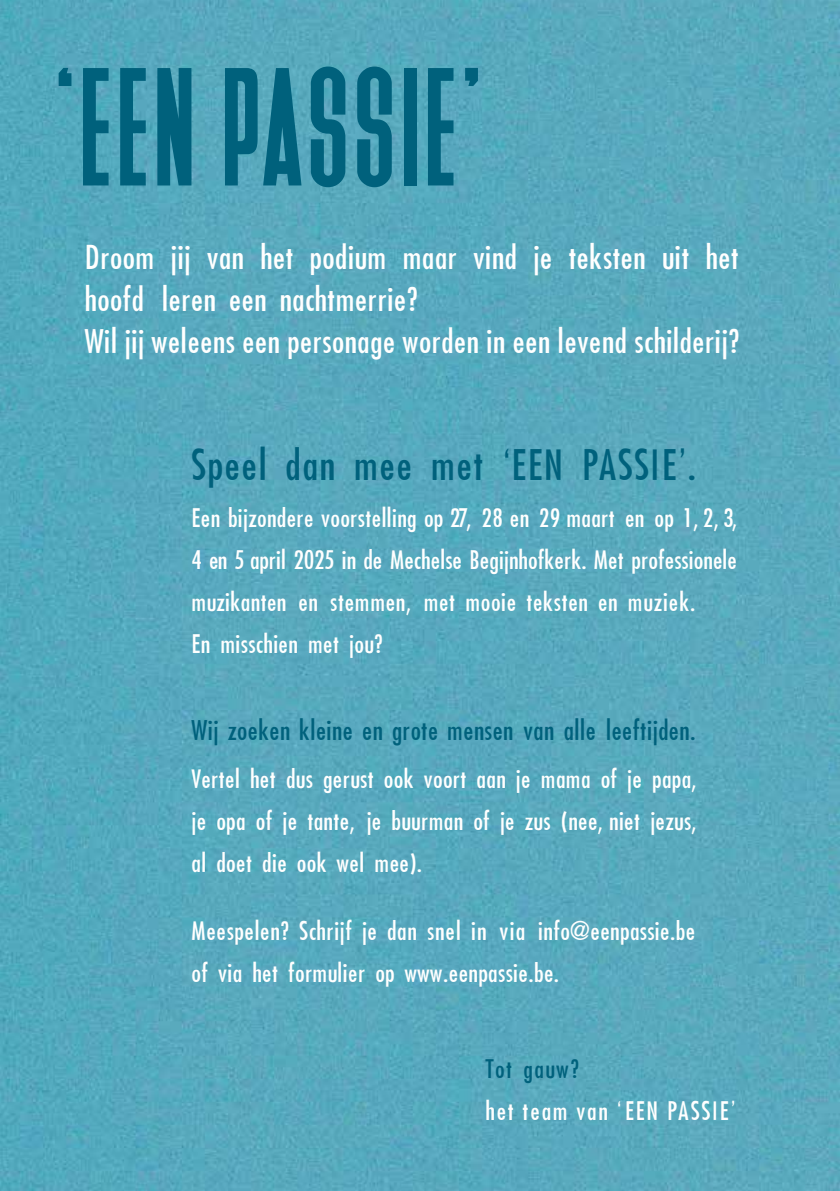
<style>
.page{position:relative;width:840px;height:1191px;background:#fff}
.page>*{position:absolute;margin:0;border:0;box-sizing:border-box;transform-origin:0 0}
.t1{font:156px "Heathergreen";letter-spacing:.05em;color:#00617c}
.t2{font:100 condensed 46px "Futura";letter-spacing:.04em;color:#00617c}
.t3{font:100 condensed 36px/42px "Futura";letter-spacing:.02em;color:#fff}
.t4{font:100 condensed 30px "Futura";letter-spacing:.02em;color:#00617c}
.t5{font:100 condensed 28px/42px "Futura";letter-spacing:.02em;color:#fff}
.t6{font:100 condensed 28px/42px "Futura";letter-spacing:.07em;color:#fff}
.s1{font-family:"Gill Sans";font-weight:300;font-stretch:normal}
.s2{color:#00617c}
</style>
<div class="page">
<img style="left:0;top:0;width:839px;height:1191px">
<h1 class="t1" style="left:57px;top:1px;width:424px">‘EEN PASSIE’</h1>
<p class="t3" style="left:85px;top:238px;width:655px">Droom jij van het podium maar vind je teksten uit het hoofd leren een nachtmerrie?<br>Wil jij weleens een personage worden in een levend schilderij?</p>
<h2 class="t2" style="left:192px;top:446px;width:506px">Speel dan mee met <span class="s1">‘</span>EEN PASSIE<span class="s1">’</span>.</h2>
<p class="t5" style="left:192px;top:498px;width:547px">Een bijzondere voorstelling op 27, 28 en 29 maart en op 1, 2, 3, 4 en 5 april 2025 in de Mechelse Begijnhofkerk. Met professionele muzikanten en stemmen, met mooie teksten en muziek.<br>En misschien met jou?</p>
<p class="t4" style="left:192px;top:717px;width:505px">Wij zoeken kleine en grote mensen van alle leeftijden.</p>
<p class="t5" style="left:192px;top:759px;width:506px;text-align:justify">Vertel het dus gerust ook voort aan je mama of je papa, je opa of je tante, je buurman of je zus (nee, niet jezus, al doet die ook wel mee).</p>
<p class="t5" style="left:192px;top:911px;width:504px">Meespelen? Schrijf je dan snel in via info@eenpassie.be of via het formulier op www.eenpassie.be.</p>
<p class="t6" style="left:485px;top:1049px;width:251px"><span class="s2">Tot gauw?<br></span>het team van <span class="s1">‘</span>EEN PASSIE<span class="s1">’</span></p>
</div>
